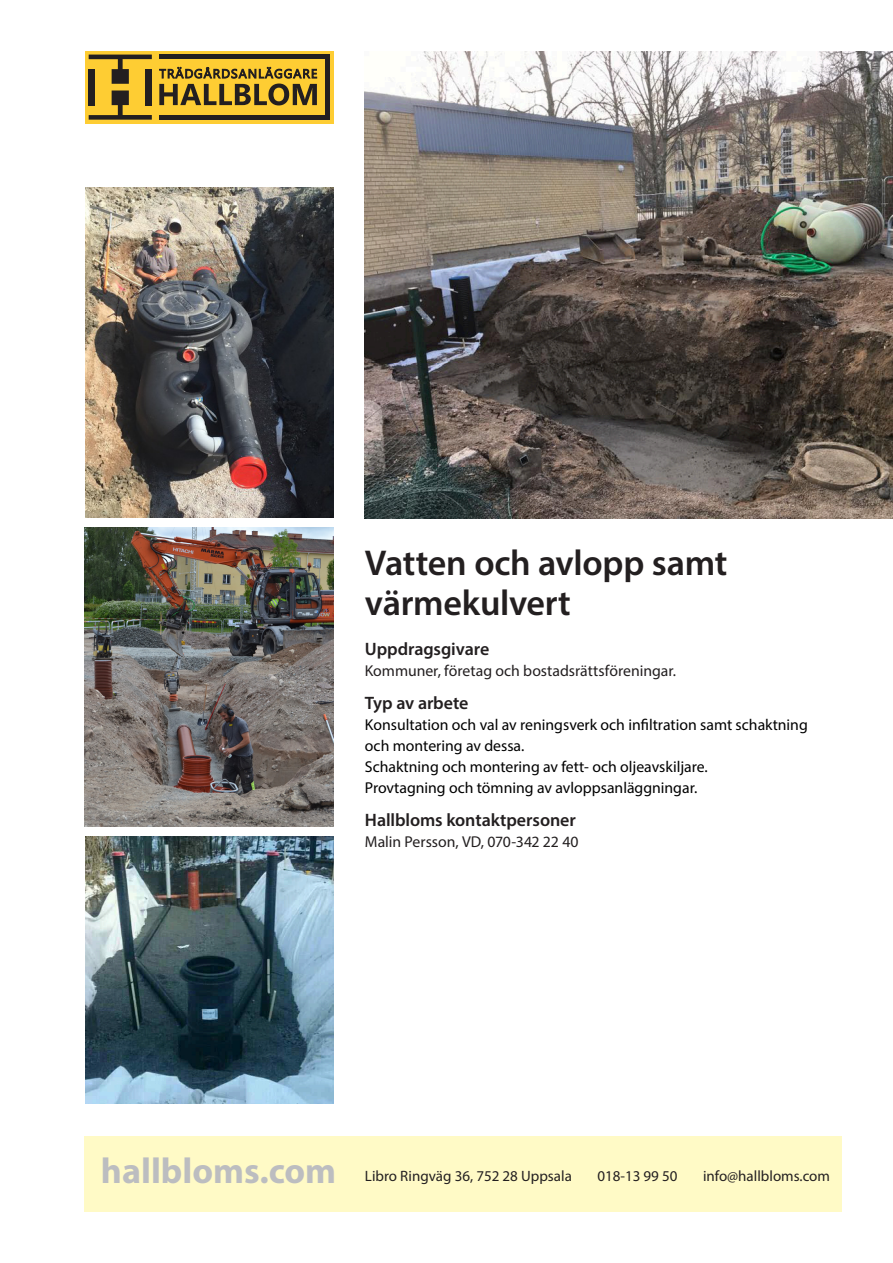
<style>
.page{position:relative;width:893px;height:1263px;background:#fff}
.page>*{position:absolute;margin:0;border:0;box-sizing:border-box;transform-origin:0 0}
.t1{font:600 36px "Myriad Pro";letter-spacing:-.01em;color:#231f20}
.t2{font:700 36px "Myriad Pro";color:#bcbdc0}
.t3{font:600 18px "Myriad Pro";letter-spacing:-.005em;color:#231f20}
.t4{font:15.75px "Myriad Pro";color:#000}
.t5{font:15.75px "Myriad Pro";color:#231f20}
.t6{font:15px "Myriad Pro";color:#231f20}
</style>
<div class="page">
<div style="left:84px;top:1136px;width:758px;height:76px;background:#fffac6"></div>
<div style="left:85px;top:51px;width:248px;height:72px;background:#fecd33"></div>
<svg style="left:159px;top:67px;width:158px;height:38px"></svg>
<div style="left:146px;top:69px;width:6px;height:36px;background:#231f20"></div>
<div style="left:89px;top:69px;width:6px;height:36px;background:#231f20"></div>
<svg style="left:89px;top:90px;width:63px;height:30px"></svg>
<svg style="left:89px;top:55px;width:63px;height:29px"></svg>
<hr style="left:159px;top:115px;width:170px;height:4px;background:#231f20">
<hr style="left:159px;top:55px;width:171px;height:4px;background:#231f20">
<div style="left:325px;top:55px;width:5px;height:64px;background:#231f20"></div>
<img style="left:84px;top:528px;width:249px;height:298px">
<img style="left:85px;top:187px;width:248px;height:331px">
<img style="left:85px;top:836px;width:248px;height:267px">
<img style="left:365px;top:51px;width:528px;height:468px">
<p class="t1" style="left:365px;top:539px;width:364px">Vatten och avlopp samt</p>
<p class="t1" style="left:365px;top:580px;width:207px">värmekulvert</p>
<p class="t3" style="left:365px;top:637px;width:126px">Uppdragsgivare</p>
<p class="t5" style="left:365px;top:661px;width:313px">Kommuner, företag och bostadsrättsföreningar.</p>
<p class="t3" style="left:365px;top:691px;width:105px">Typ av arbete</p>
<p class="t4" style="left:365px;top:715px;width:444px">Konsultation och val av reningsverk och infiltration samt schaktning</p>
<p class="t4" style="left:365px;top:736px;width:161px">och montering av dessa.</p>
<p class="t4" style="left:365px;top:757px;width:344px">Schaktning och montering av fett- och oljeavskiljare.</p>
<p class="t4" style="left:365px;top:778px;width:334px">Provtagning och tömning av avloppsanläggningar.</p>
<p class="t3" style="left:365px;top:808px;width:212px">Hallbloms kontaktpersoner</p>
<p class="t5" style="left:365px;top:832px;width:215px">Malin Persson, VD, 070-342 22 40</p>
<p class="t2" style="left:101px;top:1147px;width:237px">hallbloms.com</p>
<p class="t6" style="left:365px;top:1166px;width:208px">Libro Ringväg 36, 752 28 Uppsala</p>
<p class="t6" style="left:597px;top:1166px;width:82px">018-13 99 50</p>
<p class="t6" style="left:703px;top:1166px;width:129px">info@hallbloms.com</p>
</div>
